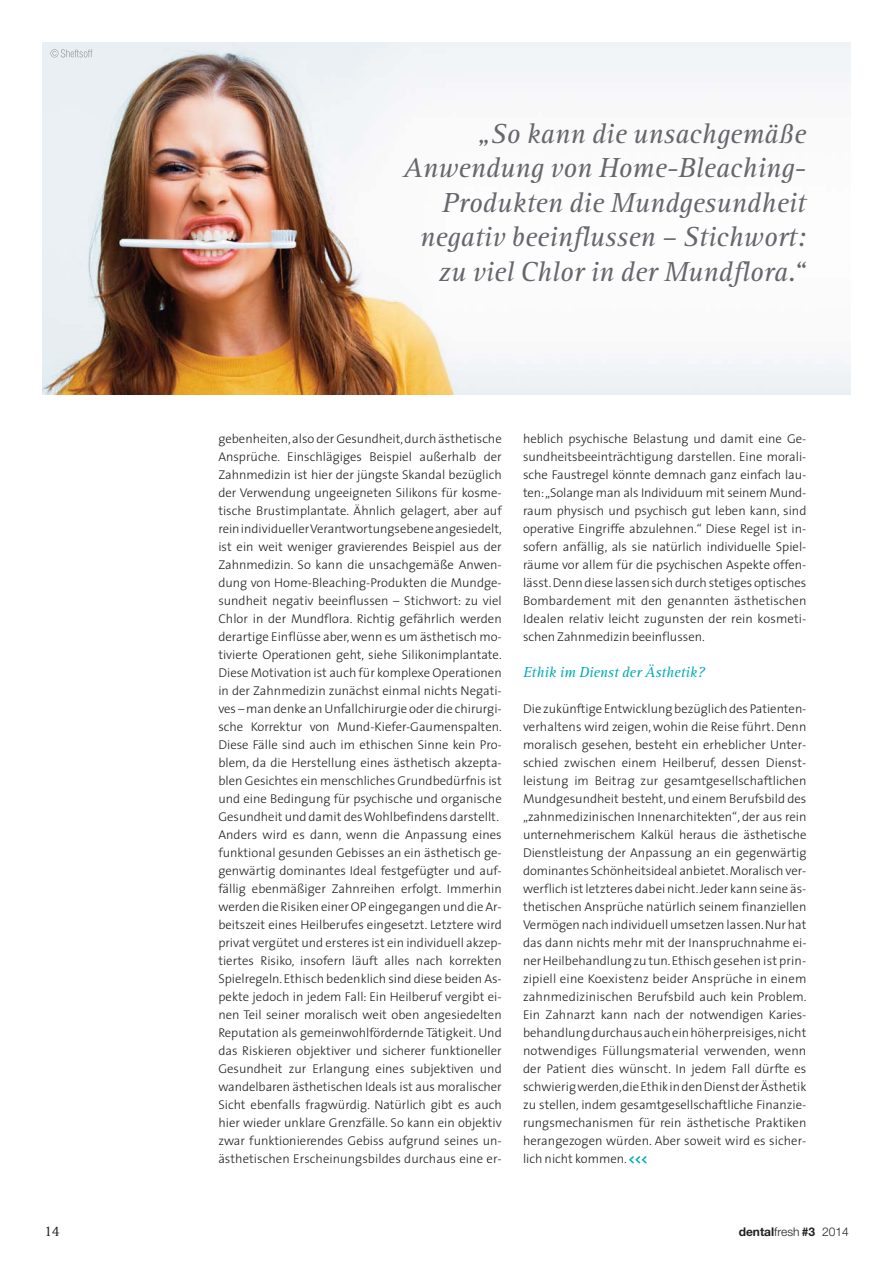
<style>
.page{position:relative;width:893px;height:1263px;background:#fff}
.page>*{position:absolute;margin:0;border:0;box-sizing:border-box;transform-origin:0 0}
.t1{font:italic 28.5px/34.5px "Rotis Serif";color:#66666d;text-align:right}
.t2{font:italic 15px "Rotis Serif";color:#00aab5}
.t3{font:15px "Rotis Serif";color:#231f20}
.t4{font:300 12.75px/18px "The Sans";color:#231f20;text-align:justify}
.t5{font:300 12px "Helvetica Neue";color:#231f20}
.s1{font-weight:700;color:#00aab5}
.s2{font-weight:700}
</style>
<div class="page">
<img style="left:43px;top:43px;width:807px;height:351px">
<img style="left:51px;top:49px;width:41px;height:8px">
<h1 class="t1" style="left:403px;top:119px;width:405px">„So kann die unsachgemäße<br>Anwen dung von Home-Bleaching-<br>Produkten die Mundgesundheit negativ beein flussen – Stichwort: zu viel Chlor in der Mundflora.“</h1>
<p class="t4" style="left:218px;top:431px;width:285px;text-align:left">ge benheiten, also der Gesundheit, durch ästheti sche Ansprüche. Einschlägiges Bei spiel außerhalb der Zahnmedizin ist hier der jüngs te Skandal bezüglich der Verwendung ungeeigne ten Silikons für kosme - tische Brustimplantate. Ähnlich gelagert, aber auf rein individueller Verantwor tungsebene angesiedelt, ist ein weit weniger gravierendes Beispiel aus der Zahnmedizin. So kann die unsachgemäße Anwen - dung von Home-Bleaching-Produkten die Mundge - sund heit negativ beeinflussen – Stichwort: zu viel Chlor in der Mundflora. Rich tig gefährlich werden derartige Einflüsse aber, wenn es um ästhetisch mo&shy;tivierte Operationen geht, sie he Silikonimplantate.<br>Diese Motivation ist auch für komplexe Operationen in der Zahnmedizin zunächst einmal nichts Negati - ves – man denke an Unfall chirur gie oder die chirurgi&shy;sche Korrektur von Mund-Kiefer-Gaumenspalten.<br>Diese Fälle sind auch im ethischen Sinne kein Pro - blem, da die Herstellung eines ästhetisch akzepta&shy;blen Gesichtes ein menschliches Grund bedürfnis ist und eine Bedingung für psychische und organische Gesundheit und damit des Wohlbefindens darstellt.<br>Anders wird es dann, wenn die Anpassung eines funktional gesunden Gebisses an ein ästhetisch ge - genwärtig dominantes Ideal festgefügter und auf - fällig ebenmäßiger Zahnreihen erfolgt. Immerhin werden die Risiken einer OP eingegangen und die Ar - beitszeit eines Heilberufes eingesetzt. Letztere wird privat vergütet und ersteres ist ein individuell akzep&shy;tiertes Risiko, insofern läuft alles nach korrekten Spielregeln. Ethisch bedenklich sind diese beiden As - pekte jedoch in jedem Fall: Ein Heilberuf vergibt ei&shy;nen Teil seiner moralisch weit oben angesiedelten Re putation als gemeinwohlfördernde Tätigkeit. Und das Riskieren objektiver und sicherer funktioneller Gesundheit zur Erlangung eines subjektiven und wandelbaren ästhetischen Ideals ist aus moralischer Sicht ebenfalls fragwürdig. Natürlich gibt es auch hier wieder unklare Grenzfälle. So kann ein objektiv zwar funktionierendes Gebiss aufgrund seines un - ästhetischen Erscheinungsbildes durchaus eine er-</p>
<p class="t4" style="left:523px;top:431px;width:285px">heblich psychische Belastung und damit eine Ge - sundheitsbeeinträchtigung darstellen. Eine morali&shy;sche Faustregel könnte demnach ganz einfach lau&shy;ten: „Solange man als Individuum mit seinem Mund - raum physisch und psychisch gut leben kann, sind operative Eingriffe abzulehnen.“ Diese Regel ist in - sofern anfällig, als sie natürlich individuelle Spiel - räume vor allem für die psychischen Aspekte offen&shy;lässt. Denn diese lassen sich durch stetiges optisches Bombardement mit den genannten ästhetischen Idealen relativ leicht zugunsten der rein kosmeti&shy;schen Zahnmedizin beeinflussen.</p>
<p class="t2" style="left:523px;top:666px;width:183px">Ethik im Dienst der Ästhetik?</p>
<p class="t4" style="left:523px;top:701px;width:285px">Die zukünftige Entwicklung bezüglich des Patien ten - verhaltens wird zeigen, wohin die Reise führt. Denn moralisch gesehen, besteht ein erheblicher Unter - schied zwischen einem Heilberuf, dessen Dienst - leistung im Beitrag zur gesamtgesellschaftlichen Mund ge sund heit besteht, und einem Berufsbild des „zahn medizinischen Innenarchitekten“, der aus rein unternehmerischem Kalkül heraus die ästhetische Dienst leistung der Anpassung an ein gegenwärtig dominantes Schönheitsideal anbietet. Moralisch ver - werf lich ist letzteres dabei nicht. Jeder kann seine äs&shy;thetischen Ansprüche natürlich seinem finanziellen Vermögen nach individuell umsetzen lassen. Nur hat das dann nichts mehr mit der Inan spruchnahme ei&shy;ner Heilbehandlung zu tun. Ethisch gesehen ist prin&shy;zipiell eine Koexistenz beider An sprüche in einem zahnmedizinischen Berufsbild auch kein Problem.<br>Ein Zahnarzt kann nach der notwendigen Karies - behand lung durchaus auch ein höherpreisiges, nicht notwendiges Füllungsmaterial verwenden, wenn der Patient dies wünscht. In jedem Fall dürfte es schwierig werden, die Ethik in den Dienst der Ästhetik zu stellen, indem gesamtgesellschaftliche Finanzie - rungsmechanismen für rein ästhetische Praktiken herangezogen würden. Aber soweit wird es sicher&shy;lich nicht kommen. <span class="s1">&lt;&lt;&lt;</span></p>
<p class="t3" style="left:44px;top:1225px;width:17px">14</p>
<p class="t5" style="left:739px;top:1225px;width:112px"><span class="s2">dental</span>fresh <span class="s2">#3</span> 2014</p>
</div>
